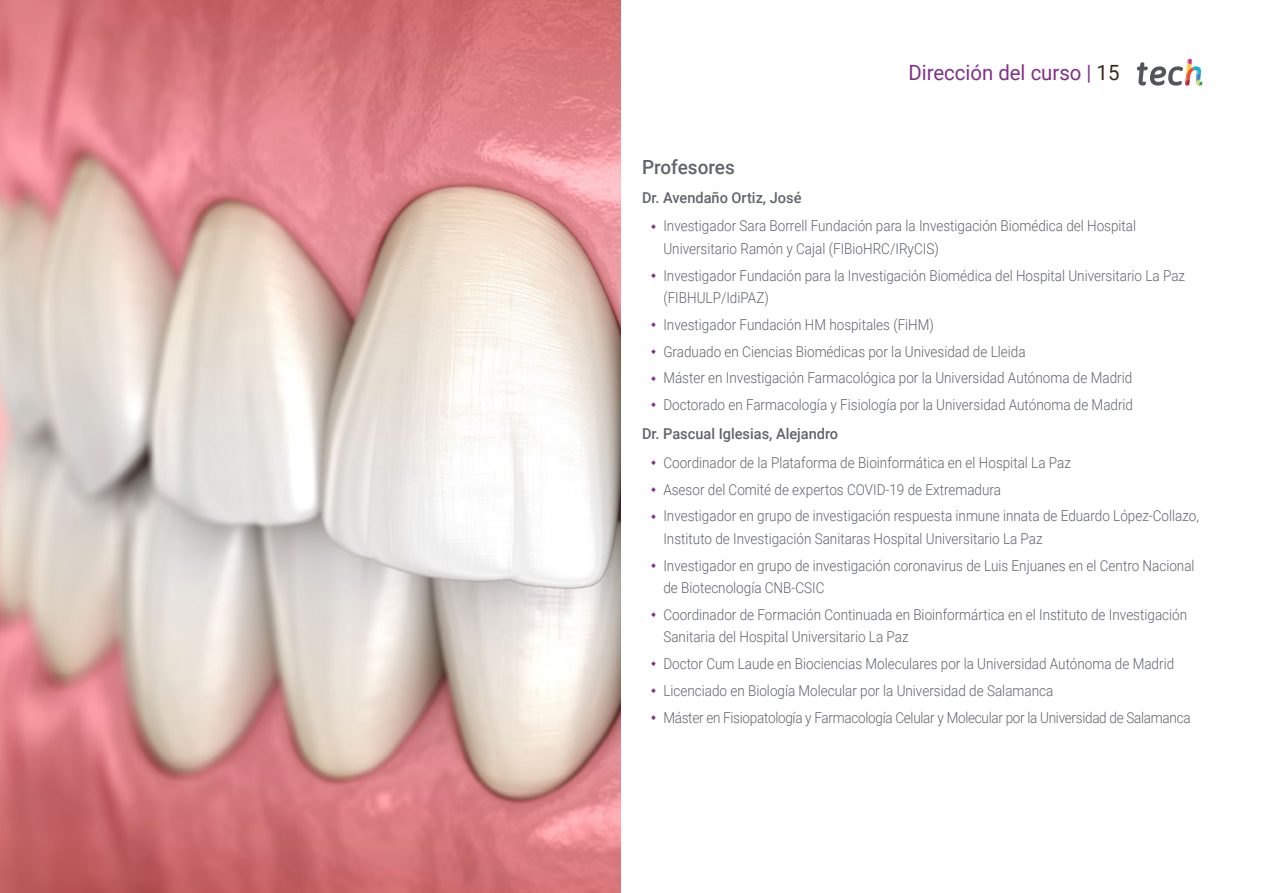
<style>
.page{position:relative;width:1263px;height:893px;background:#fff}
.page>*{position:absolute;margin:0;border:0;box-sizing:border-box;transform-origin:0 0}
.t1{font:21px "Roboto";color:#813089}
.t2{font:500 19.5px "Roboto";color:#61646a}
.t3{font:300 15px/26.7px "Roboto";color:#61646a;scale:.9 1}
.t4{font:500 15px "Roboto";color:#61646a}
.s1{color:#312e20}
</style>
<div class="page">
<img style="left:0;top:0;width:621px;height:893px">
<svg style="left:1137px;top:59px;width:65px;height:27px"></svg>
<h1 class="t1" style="left:908px;top:57px;width:213px">Dirección del curso | <span class="s1">15</span></h1>
<h2 class="t2" style="left:642px;top:154px;width:94px">Profesores</h2>
<p class="t4" style="left:642px;top:187px;width:161px">Dr. Avendaño Ortiz, José</p>
<p class="t3" style="left:663px;top:214px;width:527px;line-height:22.5px">Investigador Sara Borrell Fundación para la Investigación Biomédica del Hospital<br>Universitario Ramón y Cajal (FIBioHRC/IRyCIS)</p>
<p class="t3" style="left:663px;top:264px;width:581px;line-height:22.5px">Investigador Fundación para la Investigación Biomédica del Hospital Universitario La Paz (FIBHULP/IdiPAZ)</p>
<p class="t3" style="left:663px;top:311px;width:523px">Investigador Fundación HM hospitales (FiHM)<br>Graduado en Ciencias Biomédicas por la Univesidad de Lleida<br>Máster en Investigación Farmacológica por la Universidad Autónoma de Madrid Doctorado en Farmacología y Fisiología por la Universidad Autónoma de Madrid</p>
<p class="t4" style="left:642px;top:423px;width:198px">Dr. Pascual Iglesias, Alejandro</p>
<p class="t3" style="left:663px;top:449px;width:597px">Coordinador de la Plataforma de Bioinformática en el Hospital La Paz<br>Asesor del Comité de expertos COVID-19 de Extremadura<br>Investigador en grupo de investigación respuesta inmune innata de Eduardo López-Collazo,</p>
<p class="t3" style="left:663px;top:525px;width:592px">Instituto de Investigación Sanitaras Hospital Universitario La Paz<br>Investigador en grupo de investigación coronavirus de Luis Enjuanes en el Centro Nacional</p>
<p class="t3" style="left:663px;top:574px;width:583px">de Biotecnología CNB-CSIC<br>Coordinador de Formación Continuada en Bioinformártica en el Instituto de Investigación</p>
<p class="t3" style="left:663px;top:623px;width:587px">Sanitaria del Hospital Universitario La Paz<br>Doctor Cum Laude en Biociencias Moleculares por la Universidad Autónoma de Madrid Licenciado en Biología Molecular por la Universidad de Salamanca<br>Máster en Fisiopatología y Farmacología Celular y Molecular por la Universidad de Salamanca</p>
</div>
